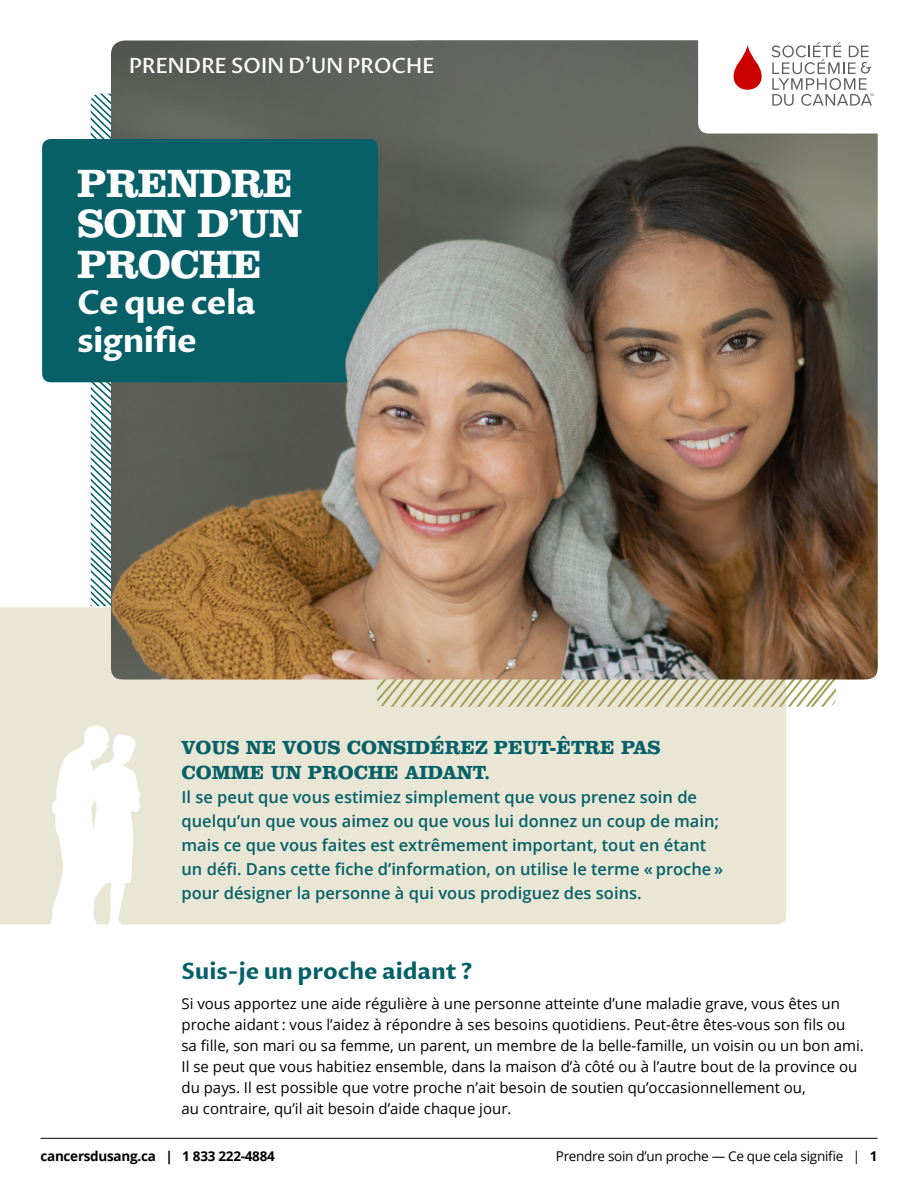
<style>
.page{position:relative;width:918px;height:1188px;background:#fff}
.page>*{position:absolute;margin:0;border:0;box-sizing:border-box;transform-origin:0 0}
.t1{font:700 40.5px/40.5px "Clarendon BT";letter-spacing:-.02em;color:#fff}
.t2{font:700 33px/38px "Proza Libre";letter-spacing:-.02em;color:#fff}
.t3{font:700 22.5px "Proza Libre";color:#056068}
.t4{font:500 21px "Proza Libre";letter-spacing:-.02em;color:#fff}
.t5{font:700 19.5px/25.5px "Clarendon BT";color:#056068}
.t6{font:600 16.5px/24px "Open Sans";color:#056068}
.t7{font:15px/21px "Open Sans";color:#000}
.t8{font:13.5px "Open Sans";letter-spacing:-.02em;color:#000}
.t9{font:700 13.5px "Open Sans";letter-spacing:-.02em;color:#000}
.s1{font-weight:700}
</style>
<div class="page">
<svg style="left:91px;top:94px;width:20px;height:512px"></svg>
<div style="left:0;top:608px;width:786px;height:316px;background:#e9e6d5"></div>
<svg style="left:377px;top:679px;width:459px;height:28px;background:#d6d2b3"></svg>
<img style="left:111px;top:40px;width:767px;height:639px">
<hr style="left:40px;top:1138px;width:838px;height:1px;background:#000">
<div style="left:42px;top:139px;width:336px;height:243px;background:#076068;border-radius:9px"></div>
<svg style="left:49px;top:725px;width:92px;height:200px"></svg>
<svg style="left:698px;top:40px;width:180px;height:94px"></svg>
<h3 class="t4" style="left:129px;top:53px;width:308px">PRENDRE SOIN D’UN PROCHE</h3>
<h1 class="t1" style="left:77px;top:162px;width:226px">PRENDRE<br>SOIN D’UN<br>PROCHE</h1>
<h2 class="t2" style="left:77px;top:285px;width:180px">Ce que cela signifie</h2>
<h3 class="t5" style="left:181px;top:734px;width:481px">VOUS NE VOUS CONSIDÉREZ PEUT-ÊTRE PAS<br>COMME UN PROCHE AIDANT.</h3>
<p class="t6" style="left:181px;top:785px;width:543px">Il se peut que vous estimiez simplement que vous prenez soin de quelqu’un que vous aimez ou que vous lui donnez un coup de main; mais ce que vous faites est extrêmement important, tout en étant un défi. Dans cette fiche d’information, on utilise le terme « proche » pour désigner la personne à qui vous prodiguez des soins.</p>
<h3 class="t3" style="left:181px;top:957px;width:293px">Suis-je un proche aidant ?</h3>
<p class="t7" style="left:181px;top:992px;width:684px">Si vous apportez une aide régulière à une personne atteinte d’une maladie grave, vous êtes un proche aidant : vous l’aidez à répondre à ses besoins quotidiens. Peut-être êtes-vous son fils ou sa fille, son mari ou sa femme, un parent, un membre de la belle-famille, un voisin ou un bon ami.<br>Il se peut que vous habitiez ensemble, dans la maison d’à côté ou à l’autre bout de la province ou du pays. Il est possible que votre proche n’ait besoin de soutien qu’occasionnellement ou,<br>au contraire, qu’il ait besoin d’aide chaque jour.</p>
<p class="t9" style="left:40px;top:1147px;width:236px">cancersdusang.ca | 1 833 222-4884</p>
<p class="t8" style="left:556px;top:1147px;width:323px">Prendre soin d’un proche — Ce que cela signifie | <span class="s1">1</span></p>
</div>
